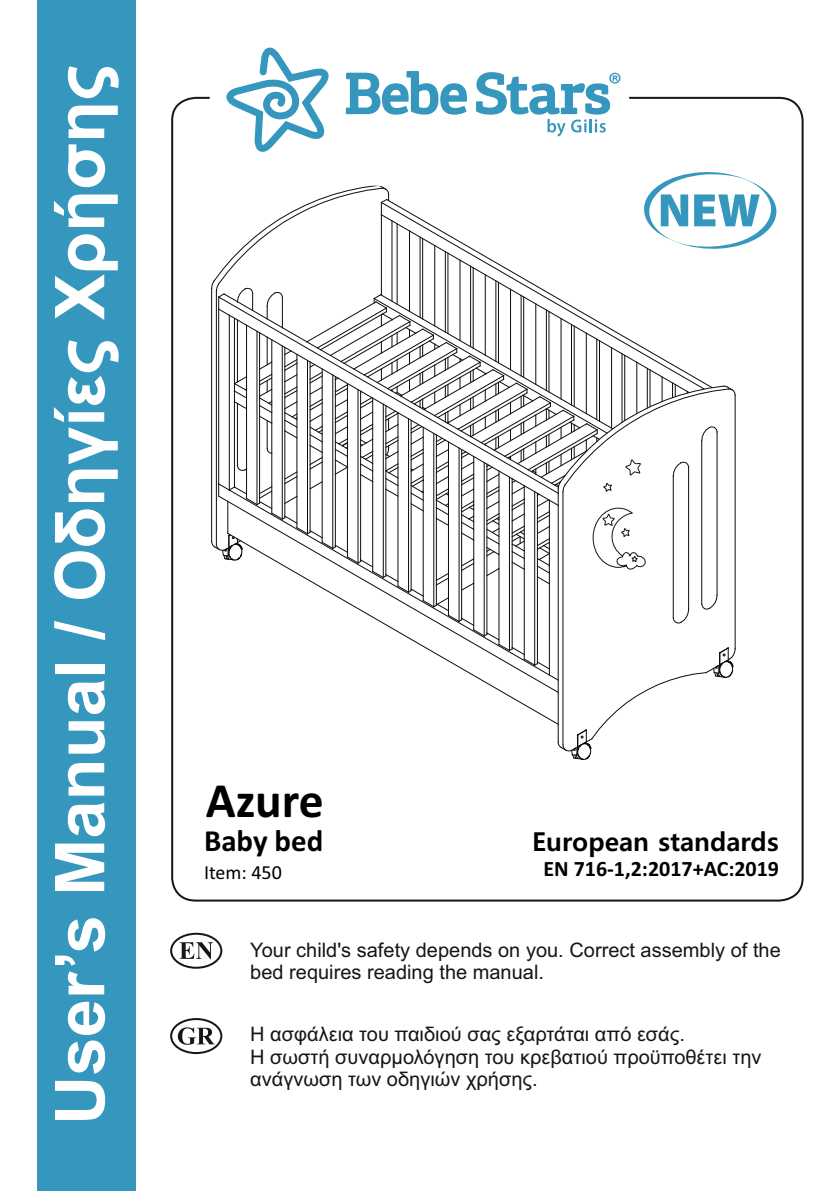
<style>
.page{position:relative;width:840px;height:1191px;background:#fff}
.page>*{position:absolute;margin:0;border:0;box-sizing:border-box;transform-origin:0 0}
.t1{font:700 68.6px "Arial";color:#fff}
.t2{font:700 49.4px "Calibri";letter-spacing:-.005em;color:#000}
.t3{font:700 30.8px "Calibri";color:#000}
.t4{font:700 26px "Malgun Gothic";color:#000004}
.t5{font:700 22px "Calibri";color:#000}
.t6{font:20px/22.4px "Arial";color:#151616}
.t7{font:20px "Calibri";color:#000}
</style>
<div class="page">
<div style="left:37px;top:0;width:98px;height:1191px;background:#3597bd"></div>
<svg style="left:211px;top:172px;width:565px;height:588px"></svg>
<svg style="left:226px;top:47px;width:103px;height:105px"></svg>
<svg style="left:345px;top:71px;width:121px;height:44px"></svg>
<svg style="left:476px;top:72px;width:144px;height:64px"></svg>
<svg style="left:171px;top:933px;width:50px;height:34px"></svg>
<div style="left:170px;top:932px;width:52px;height:36px;border:2px solid #151616;border-radius:50%"></div>
<svg style="left:179px;top:942px;width:34px;height:17px"></svg>
<svg style="left:171px;top:1019px;width:50px;height:34px"></svg>
<div style="left:170px;top:1018px;width:52px;height:36px;border:2px solid #151616;border-radius:50%"></div>
<svg style="left:178px;top:1027px;width:36px;height:17px"></svg>
<h1 class="t1" style="left:54px;top:1125px;width:1061px;rotate:-90deg">User’s Manual / Οδηγίες Χρήσης</h1>
<h2 class="t2" style="left:206px;top:780px;width:119px">Azure</h2>
<h3 class="t3" style="left:204px;top:828px;width:121px">Baby bed</h3>
<p class="t7" style="left:204px;top:863px;width:79px">Item: 450</p>
<h3 class="t4" style="left:532px;top:830px;width:248px">European standards</h3>
<p class="t5" style="left:543px;top:859px;width:237px">EN 716-1,2:2017+AC:2019</p>
<p class="t6" style="left:250px;top:940px;width:532px">Your child's safety depends on you. Correct assembly of the bed requires reading the manual.</p>
<p class="t6" style="left:250px;top:1025px;width:512px">Η ασφάλεια του παιδιού σας εξαρτάται από εσάς.<br>Η σωστή συναρμολόγηση του κρεβατιού προϋποθέτει την ανάγνωση των οδηγιών χρήσης.</p>
</div>
